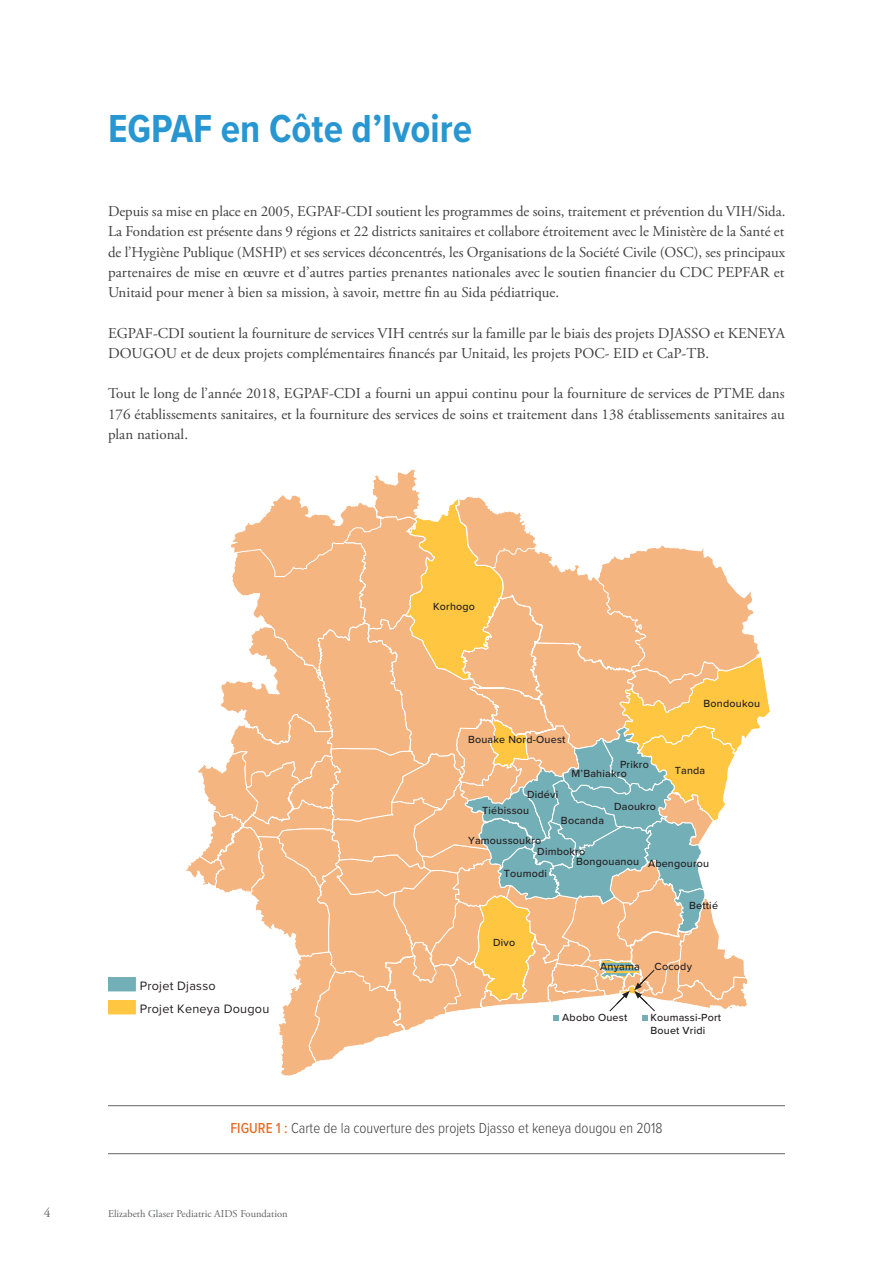
<style>
.page{position:relative;width:893px;height:1263px;background:#fff}
.page>*{position:absolute;margin:0;border:0;box-sizing:border-box;transform-origin:0 0}
.t1{font:700 40.5px "Proxima Nova Cond";color:#2896d0}
.t2{font:15px/20.2px "Adobe Garamond Pro";color:#414042;text-align:justify}
.t3{font:300 15px "Proxima Nova Cond";color:#414042}
.t4{font:13.5px "Adobe Garamond Pro";color:#636466}
.t5{font:12.6px/23px "Proxima Nova";letter-spacing:.02em;color:#231f20}
.t6{font:500 10.65px/9.1px "Proxima Nova";letter-spacing:.02em;color:#231f20}
.t7{font:10.5px "Adobe Garamond Pro";color:#636466}
.s1{font-weight:500;color:#e36a23}
</style>
<div class="page">
<hr style="left:108px;top:1105px;width:677px;height:1px;background:#636466">
<hr style="left:108px;top:1153px;width:677px;height:1px;background:#636466">
<div style="left:108px;top:976px;width:28px;height:16px;background:#73afb7"></div>
<div style="left:108px;top:976px;width:29px;height:16px;border:1px solid #fff"></div>
<div style="left:108px;top:999px;width:28px;height:16px;background:#ffc641"></div>
<div style="left:108px;top:999px;width:29px;height:16px;border:1px solid #fff"></div>
<svg style="left:186px;top:469px;width:584px;height:607px"></svg>
<h1 class="t1" style="left:108px;top:98px;width:366px">EGPAF en Côte d’Ivoire</h1>
<p class="t2" style="left:108px;top:202px;width:679px">Depuis sa mise en place en 2005, EGPAF-CDI soutient les programmes de soins, traitement et prévention du VIH/Sida.<br>La Fondation est présente dans 9 régions et 22 districts sanitaires et collabore étroitement avec le Ministère de la Santé et de l’Hygiène Publique (MSHP) et ses services déconcentrés, les Organisations de la Société Civile (OSC), ses principaux partenaires de mise en œuvre et d’autres parties prenantes nationales avec le soutien financier du CDC PEPFAR et Unitaid pour mener à bien sa mission, à savoir, mettre fin au Sida pédiatrique.</p>
<p class="t2" style="left:108px;top:323px;width:678px">EGPAF-CDI soutient la fourniture de services VIH centrés sur la famille par le biais des projets DJASSO et KENEYA<br>DOUGOU et de deux projets complémentaires financés par Unitaid, les projets POC- EID et CaP-TB.</p>
<p class="t2" style="left:108px;top:384px;width:678px">Tout le long de l’année 2018, EGPAF-CDI a fourni un appui continu pour la fourniture de services de PTME dans 176 établissements sanitaires, et la fourniture des services de soins et traitement dans 138 établissements sanitaires au plan national.</p>
<p class="t6" style="left:433px;top:601px;width:43px">Korhogo</p>
<p class="t6" style="left:468px;top:735px;width:99px">Bouake Nord-Ouest</p>
<p class="t6" style="left:527px;top:789px;width:33px">Didévi</p>
<p class="t6" style="left:482px;top:806px;width:49px">Tiébissou</p>
<p class="t6" style="left:572px;top:759px;width:79px;text-indent:48px">Prikro<br>M’Bahiakro</p>
<p class="t6" style="left:614px;top:801px;width:43px">Daoukro</p>
<p class="t6" style="left:703px;top:698px;width:58px">Bondoukou</p>
<p class="t6" style="left:675px;top:766px;width:32px">Tanda</p>
<p class="t6" style="left:561px;top:815px;width:45px">Bocanda</p>
<p class="t6" style="left:504px;top:840px;width:83px;line-height:22.4px;text-indent:33px">Dimbokro<br>Toumodi</p>
<p class="t6" style="left:468px;top:836px;width:75px">Yamoussoukro</p>
<p class="t6" style="left:576px;top:858px;width:134px">Bongouanou Abengourou</p>
<p class="t5" style="left:140px;top:973px;width:131px">Projet Djasso<br>Projet Keneya Dougou</p>
<p class="t6" style="left:493px;top:938px;width:24px">Divo</p>
<p class="t6" style="left:689px;top:900px;width:30px">Bettié</p>
<p class="t6" style="left:600px;top:962px;width:41px">Anyama</p>
<p class="t6" style="left:655px;top:961px;width:39px">Cocody</p>
<p class="t6" style="left:562px;top:1012px;width:67px">Abobo Ouest</p>
<p class="t6" style="left:650px;top:1010px;width:72px;line-height:12.9px">Koumassi-Port<br>Bouet Vridi</p>
<p class="t3" style="left:230px;top:1117px;width:434px"><span class="s1">FIGURE 1 :</span> Carte de la couverture des projets Djasso et keneya dougou en 2018</p>
<p class="t4" style="left:44px;top:1205px;width:8px">4</p>
<p class="t7" style="left:108px;top:1207px;width:181px">Elizabeth Glaser Pediatric AIDS Foundation</p>
</div>
